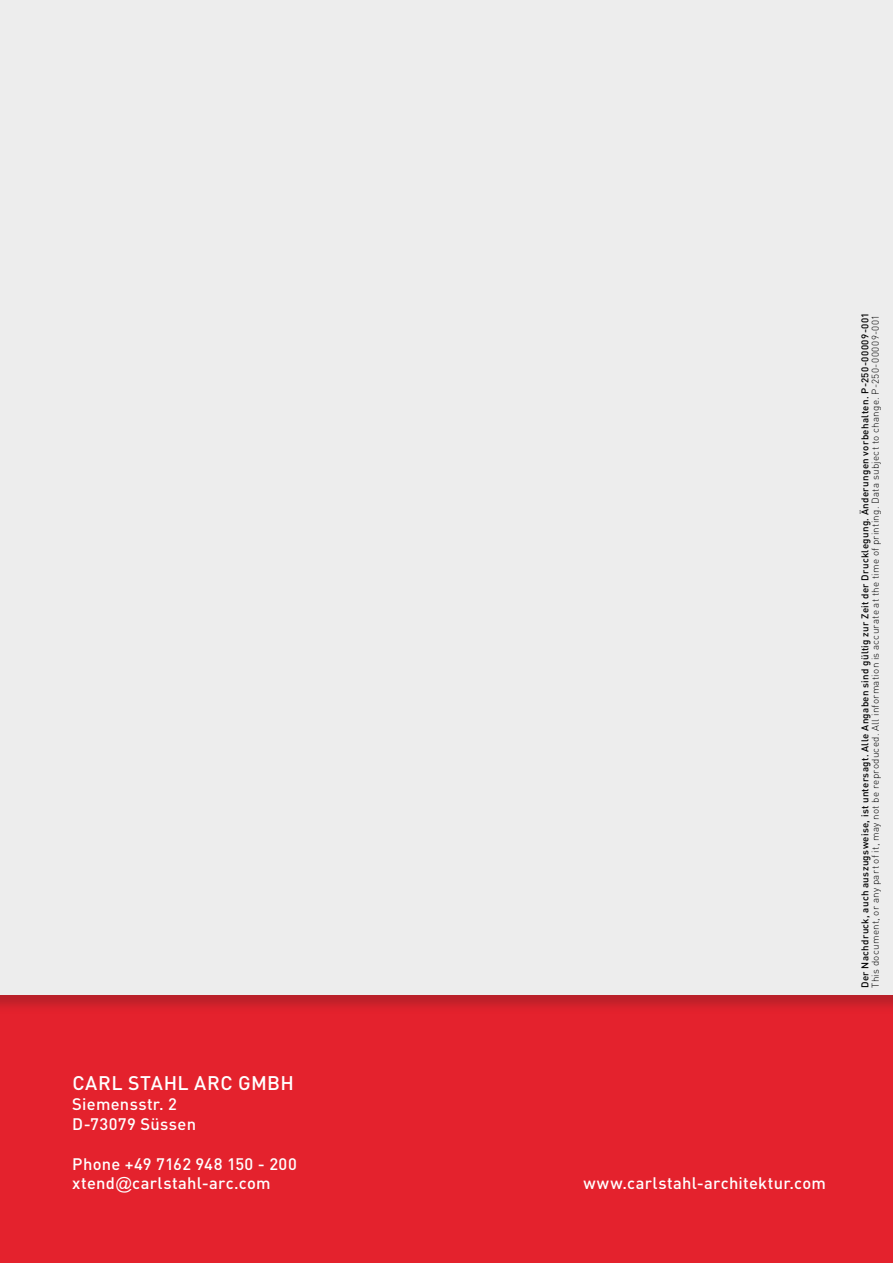
<style>
.page{position:relative;width:893px;height:1263px;background:#ededed}
.page>*{position:absolute;margin:0;border:0;box-sizing:border-box;transform-origin:0 0}
.t1{font:500 19.5px "DIN Pro";letter-spacing:.025em;color:#fff}
.t2{font:500 16.5px/19.8px "DIN Pro";letter-spacing:.015em;color:#fff}
.t3{font:300 9.75px "DIN Pro";letter-spacing:.035em;color:#000}
.t4{font:500 9.75px "DIN Pro";letter-spacing:.035em;color:#000}
.s1{font-family:"Arial";font-weight:400}
</style>
<div class="page">
<div style="left:0;top:985px;width:893px;height:278px;background:#b6c0c6;opacity:.75"></div>
<h1 class="t1" style="left:72px;top:1067px;width:223px">CARL STAHL ARC GMBH</h1>
<h2 class="t2" style="left:72px;top:1092px;width:125px">Siemensstr. 2<br>D-73079 Süssen</h2>
<h2 class="t2" style="left:72px;top:1152px;width:226px">Phone +49 7162 948 150 - 200 xtend<span class="s1">@</span>carlstahl-arc.com</h2>
<p class="t4" style="left:857px;top:988px;width:677px;rotate:-90deg">Der Nachdruck, auch auszugsweise, ist untersagt. Alle Angaben sind gültig zur Zeit der Drucklegung. Änderungen vorbehalten. P-250-00009-001</p>
<p class="t3" style="left:868px;top:988px;width:675px;rotate:-90deg">This document, or any part of it, may not be reproduced. All information is accurate at the time of printing. Data subject to change. P-250-00009-001</p>
<h2 class="t2" style="left:584px;top:1172px;width:244px">www.carlstahl-architektur.com</h2>
</div>
